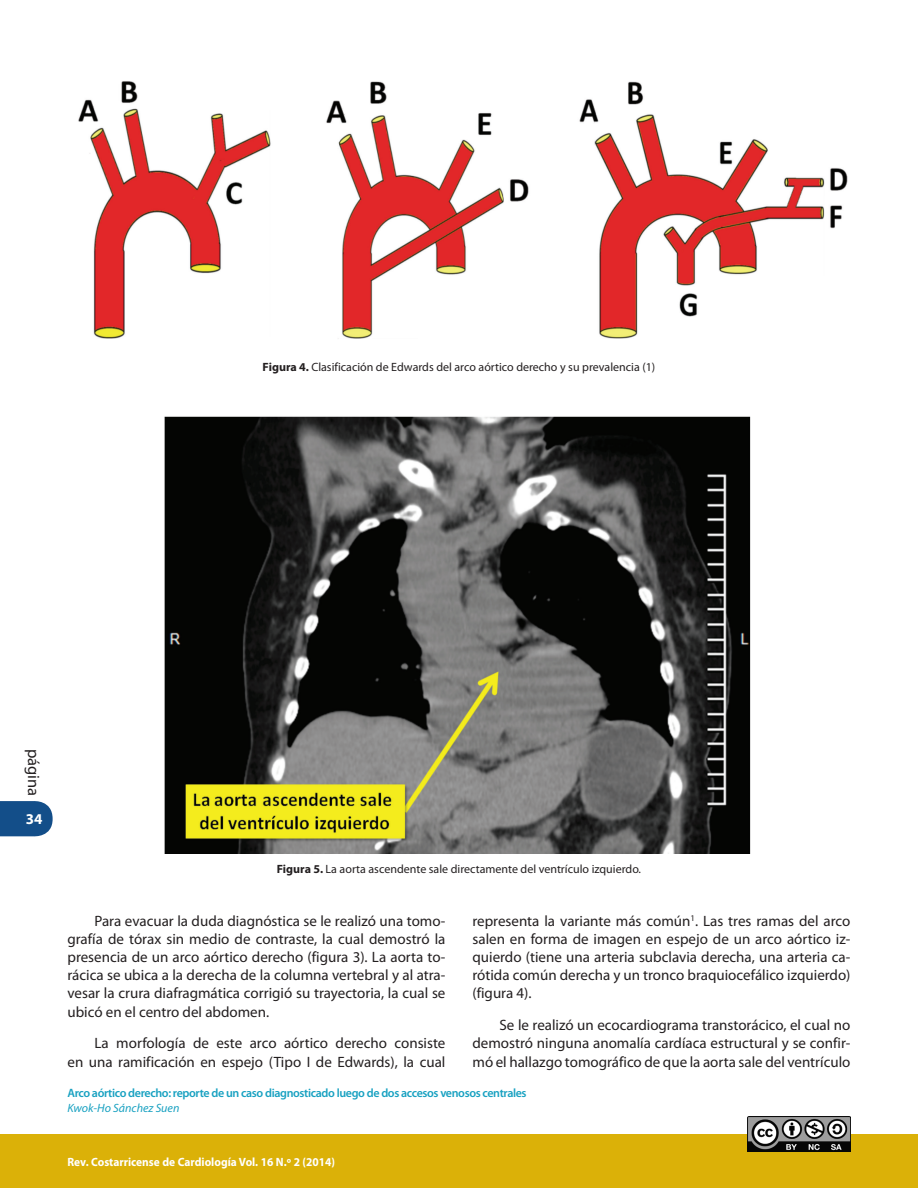
<style>
.page{position:relative;width:918px;height:1188px;background:#fff}
.page>*{position:absolute;margin:0;border:0;box-sizing:border-box;transform-origin:0 0}
.t1{font:16.5px "Myriad Pro";color:#231f20}
._00-Texto_Normal{font:15px/18.1px "Myriad Pro";color:#231f20;text-align:justify}
.t2{font:700 15px "Myriad Pro";color:#fff}
._08_1-Pie_de_página{font:600 12.15px "Myriad Pro";letter-spacing:-.03em;color:#18a1c1}
._16-Pie_de_Figura{font:12px "Myriad Pro";color:#231f20}
.t3{font:700 12px "Myriad Pro";color:#fff;scale:.95 1}
._09_1-Pie_de_página{font:italic 12px "Myriad Pro";color:#18a1c1}
.s1{font-weight:700}
</style>
<div class="page">
<svg style="left:0;top:801px;width:53px;height:36px;background:#285d93"></svg>
<div style="left:0;top:1134px;width:917px;height:54px;background:#dbb108"></div>
<img style="left:748px;top:1116px;width:102px;height:36px">
<img style="left:78px;top:81px;width:770px;height:258px">
<img style="left:164px;top:416px;width:587px;height:438px">
<p class="_16-Pie_de_Figura" style="left:263px;top:359px;width:394px"><span class="s1">Figura 4.</span> Clasificación de Edwards del arco aórtico derecho y su prevalencia (1)</p>
<p class="t1" style="left:44px;top:749px;width:49px;rotate:90deg">página</p>
<p class="t2" style="left:26px;top:810px;width:18px">34</p>
<p class="_16-Pie_de_Figura" style="left:277px;top:862px;width:366px"><span class="s1">Figura 5.</span> La aorta ascendente sale directamente del ventrículo izquierdo.</p>
<p class="_00-Texto_Normal" style="left:68px;top:911px;width:380px;text-indent:27px">Para evacuar la duda diagnóstica se le realizó una tomo&shy;grafía de tórax sin medio de contraste, la cual demostró la presencia de un arco aórtico derecho (figura 3). La aorta to&shy;rácica se ubica a la derecha de la columna vertebral y al atra&shy;vesar la crura diafragmática corrigió su trayectoria, la cual se ubicó en el centro del abdomen.</p>
<p class="_00-Texto_Normal" style="left:68px;top:1034px;width:380px;text-align:right">La morfología de este arco aórtico derecho consiste<br>en una ramificación en espejo (Tipo I de Edwards), la cual</p>
<p class="_00-Texto_Normal" style="left:472px;top:911px;width:380px">representa la variante más común<sup>1</sup>. Las tres ramas del arco salen en forma de imagen en espejo de un arco aórtico iz&shy;quierdo (tiene una arteria subclavia derecha, una arteria ca&shy;rótida común derecha y un tronco braquiocefálico izquierdo) (figura 4).</p>
<p class="_00-Texto_Normal" style="left:472px;top:1016px;width:380px;text-indent:27px">Se le realizó un ecocardiograma transtorácico, el cual no demostró ninguna anomalía cardíaca estructural y se confir&shy;mó el hallazgo tomográfico de que la aorta sale del ventrículo</p>
<p class="_08_1-Pie_de_página" style="left:68px;top:1085px;width:461px">Arco aórtico derecho: reporte de un caso diagnosticado luego de dos accesos venosos centrales</p>
<p class="_09_1-Pie_de_página" style="left:68px;top:1101px;width:113px">Kwok-Ho Sánchez Suen</p>
<p class="t3" style="left:68px;top:1154px;width:283px">Rev. Costarricense de Cardiología Vol. 16 N.º 2 (2014)</p>
</div>
